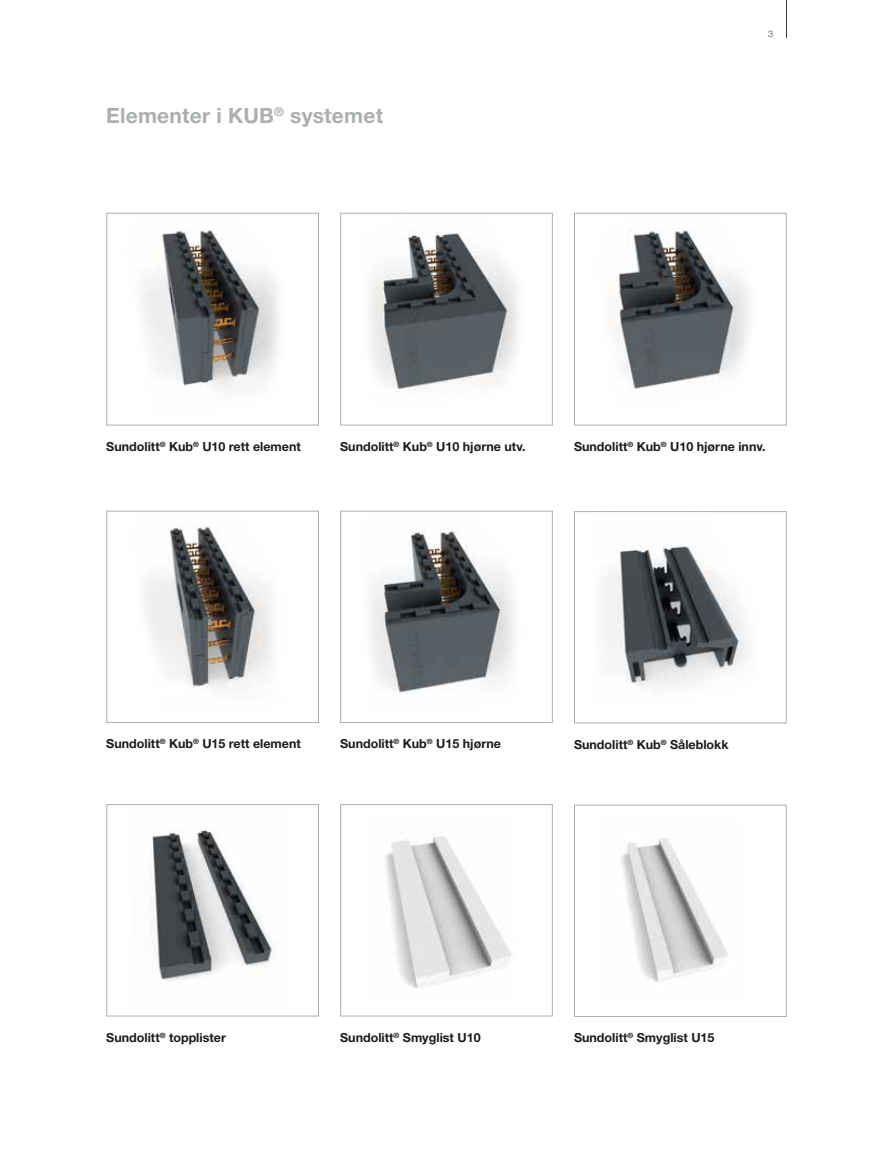
<style>
.page{position:relative;width:893px;height:1149px;background:#fff}
.page>*{position:absolute;margin:0;border:0;box-sizing:border-box;transform-origin:0 0}
.t1{font:700 21px "Helvetica Neue";letter-spacing:.01em;color:#acafb1}
.t2{font:700 12.45px "Helvetica Neue";color:#1c1b1c}
.t3{font:300 9px "Helvetica Neue";color:#39393a}
</style>
<div class="page">
<hr style="left:786px;top:0;width:1px;height:38px;background:#39393a">
<img style="left:610px;top:228px;width:139px;height:161px">
<div style="left:574px;top:213px;width:213px;height:212px;border:1px solid #acafb1"></div>
<img style="left:142px;top:230px;width:137px;height:159px">
<div style="left:106px;top:213px;width:213px;height:212px;border:1px solid #acafb1"></div>
<img style="left:605px;top:545px;width:142px;height:142px">
<div style="left:574px;top:511px;width:213px;height:212px;border:1px solid #acafb1"></div>
<img style="left:621px;top:838px;width:107px;height:144px">
<div style="left:574px;top:804px;width:213px;height:212px;border:1px solid #acafb1"></div>
<img style="left:370px;top:527px;width:144px;height:166px">
<div style="left:340px;top:510px;width:213px;height:212px;border:1px solid #acafb1"></div>
<img style="left:385px;top:836px;width:128px;height:153px">
<div style="left:340px;top:804px;width:213px;height:212px;border:1px solid #acafb1"></div>
<img style="left:369px;top:232px;width:150px;height:160px">
<div style="left:340px;top:213px;width:213px;height:212px;border:1px solid #acafb1"></div>
<img style="left:145px;top:527px;width:128px;height:161px">
<div style="left:106px;top:510px;width:213px;height:212px;border:1px solid #acafb1"></div>
<img style="left:150px;top:829px;width:126px;height:155px">
<div style="left:106px;top:804px;width:213px;height:212px;border:1px solid #acafb1"></div>
<h1 class="t1" style="left:106px;top:102px;width:278px">Elementer i KUB<sup>®</sup> systemet</h1>
<p class="t3" style="left:768px;top:29px;width:7px">3</p>
<p class="t2" style="left:106px;top:438px;width:196px">Sundolitt<sup>®</sup> Kub<sup>®</sup> U10 rett element</p>
<p class="t2" style="left:340px;top:438px;width:187px">Sundolitt<sup>®</sup> Kub<sup>®</sup> U10 hjørne utv.</p>
<p class="t2" style="left:574px;top:438px;width:193px">Sundolitt<sup>®</sup> Kub<sup>®</sup> U10 hjørne innv.</p>
<p class="t2" style="left:106px;top:736px;width:196px">Sundolitt<sup>®</sup> Kub<sup>®</sup> U15 rett element</p>
<p class="t2" style="left:340px;top:736px;width:162px">Sundolitt<sup>®</sup> Kub<sup>®</sup> U15 hjørne</p>
<p class="t2" style="left:574px;top:736px;width:156px">Sundolitt<sup>®</sup> Kub<sup>®</sup> Såleblokk</p>
<p class="t2" style="left:106px;top:1029px;width:121px">Sundolitt<sup>®</sup> topplister</p>
<p class="t2" style="left:340px;top:1029px;width:142px">Sundolitt<sup>®</sup> Smyglist U10</p>
<p class="t2" style="left:574px;top:1029px;width:142px">Sundolitt<sup>®</sup> Smyglist U15</p>
</div>
